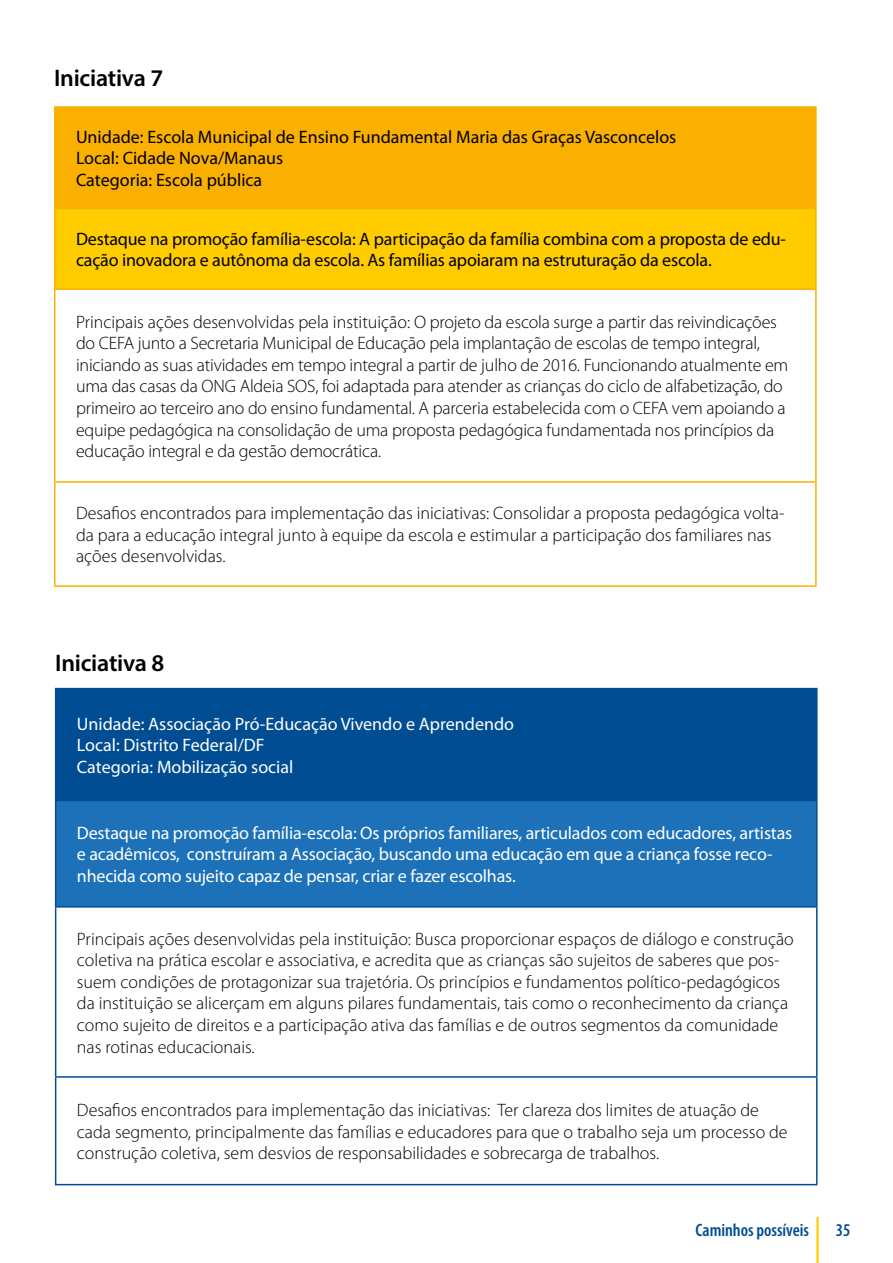
<style>
.page{position:relative;width:893px;height:1263px;background:#fff}
.page>*{position:absolute;margin:0;border:0;box-sizing:border-box;transform-origin:0 0}
.t1{font:600 24px "Myriad Pro";letter-spacing:-.01em;color:#000}
.t2{font:300 18px/21.6px "Myriad Pro";color:#000}
.t3{font:18px/21.6px "Myriad Pro";letter-spacing:-.01em;color:#fff}
.t4{font:18px/21.6px "Myriad Pro";letter-spacing:-.01em;color:#000}
.t5{font:600 condensed 18px "Myriad Pro";color:#004d93}
</style>
<div class="page">
<hr style="left:816px;top:1217px;width:3px;height:46px;background:#fc0">
<div style="left:55px;top:107px;width:761px;height:101px;background:#f9b000"></div>
<div style="left:55px;top:208px;width:761px;height:81px;background:#fc0"></div>
<hr style="left:54px;top:106px;width:763px;height:2px;background:#f9b000">
<hr style="left:54px;top:108px;width:2px;height:100px;background:#f9b000">
<hr style="left:815px;top:108px;width:2px;height:100px;background:#f9b000">
<hr style="left:54px;top:208px;width:763px;height:1px;background:#f9b000">
<hr style="left:54px;top:209px;width:2px;height:79px;background:#f9b000">
<hr style="left:815px;top:209px;width:2px;height:79px;background:#f9b000">
<hr style="left:54px;top:288px;width:763px;height:2px;background:#f9b000">
<hr style="left:54px;top:290px;width:2px;height:191px;background:#f9b000">
<hr style="left:815px;top:290px;width:2px;height:191px;background:#f9b000">
<hr style="left:54px;top:481px;width:763px;height:2px;background:#f9b000">
<hr style="left:54px;top:483px;width:2px;height:102px;background:#f9b000">
<hr style="left:815px;top:483px;width:2px;height:102px;background:#f9b000">
<hr style="left:54px;top:585px;width:763px;height:2px;background:#f9b000">
<div style="left:56px;top:689px;width:761px;height:111px;background:#004d93"></div>
<div style="left:56px;top:800px;width:761px;height:107px;background:#1d71b8"></div>
<hr style="left:55px;top:688px;width:763px;height:1px;background:#004d93">
<hr style="left:55px;top:689px;width:1px;height:111px;background:#004d93">
<hr style="left:816px;top:689px;width:2px;height:111px;background:#004d93">
<hr style="left:55px;top:800px;width:763px;height:1px;background:#004d93">
<hr style="left:55px;top:801px;width:1px;height:105px;background:#004d93">
<hr style="left:816px;top:801px;width:2px;height:105px;background:#004d93">
<hr style="left:55px;top:906px;width:763px;height:1px;background:#004d93">
<hr style="left:55px;top:907px;width:1px;height:169px;background:#004d93">
<hr style="left:816px;top:907px;width:2px;height:169px;background:#004d93">
<hr style="left:55px;top:1076px;width:763px;height:2px;background:#004d93">
<hr style="left:55px;top:1078px;width:1px;height:106px;background:#004d93">
<hr style="left:816px;top:1078px;width:2px;height:106px;background:#004d93">
<hr style="left:55px;top:1184px;width:763px;height:1px;background:#004d93">
<h1 class="t1" style="left:54px;top:63px;width:111px">Iniciativa 7</h1>
<p class="t4" style="left:76px;top:126px;width:602px">Unidade: Escola Municipal de Ensino Fundamental Maria das Graças Vasconcelos<br>Local: Cidade Nova/Manaus<br>Categoria: Escola pública</p>
<p class="t4" style="left:76px;top:228px;width:712px">Destaque na promoção família-escola: A participação da família combina com a proposta de edu&shy;cação inovadora e autônoma da escola. As famílias apoiaram na estruturação da escola.</p>
<p class="t2" style="left:76px;top:311px;width:714px">Principais ações desenvolvidas pela instituição: O projeto da escola surge a partir das reivindicações do CEFA junto a Secretaria Municipal de Educação pela implantação de escolas de tempo integral, iniciando as suas atividades em tempo integral a partir de julho de 2016. Funcionando atualmente em uma das casas da ONG Aldeia SOS, foi adaptada para atender as crianças do ciclo de alfabetização, do primeiro ao terceiro ano do ensino fundamental. A parceria estabelecida com o CEFA vem apoiando a equipe pedagógica na consolidação de uma proposta pedagógica fundamentada nos princípios da educação integral e da gestão democrática.</p>
<p class="t2" style="left:76px;top:503px;width:710px">Desafios encontrados para implementação das iniciativas: Consolidar a proposta pedagógica volta&shy;da para a educação integral junto à equipe da escola e estimular a participação dos familiares nas ações desenvolvidas.</p>
<h1 class="t1" style="left:55px;top:647px;width:111px">Iniciativa 8</h1>
<p class="t3" style="left:77px;top:713px;width:439px">Unidade: Associação Pró-Educação Vivendo e Aprendendo<br>Local: Distrito Federal/DF<br>Categoria: Mobilização social</p>
<p class="t3" style="left:77px;top:822px;width:717px">Destaque na promoção família-escola: Os próprios familiares, articulados com educadores, artistas e acadêmicos, construíram a Associação, buscando uma educação em que a criança fosse reco&shy;nhecida como sujeito capaz de pensar, criar e fazer escolhas.</p>
<p class="t2" style="left:77px;top:928px;width:718px">Principais ações desenvolvidas pela instituição: Busca proporcionar espaços de diálogo e construção coletiva na prática escolar e associativa, e acredita que as crianças são sujeitos de saberes que pos&shy;suem condições de protagonizar sua trajetória. Os princípios e fundamentos político-pedagógicos da instituição se alicerçam em alguns pilares fundamentais, tais como o reconhecimento da criança como sujeito de direitos e a participação ativa das famílias e de outros segmentos da comunidade nas rotinas educacionais.</p>
<p class="t2" style="left:77px;top:1099px;width:712px">Desafios encontrados para implementação das iniciativas: Ter clareza dos limites de atuação de cada segmento, principalmente das famílias e educadores para que o trabalho seja um processo de construção coletiva, sem desvios de responsabilidades e sobrecarga de trabalhos.</p>
<p class="t5" style="left:696px;top:1220px;width:115px">Caminhos possíveis</p>
<p class="t5" style="left:836px;top:1220px;width:16px">35</p>
</div>
